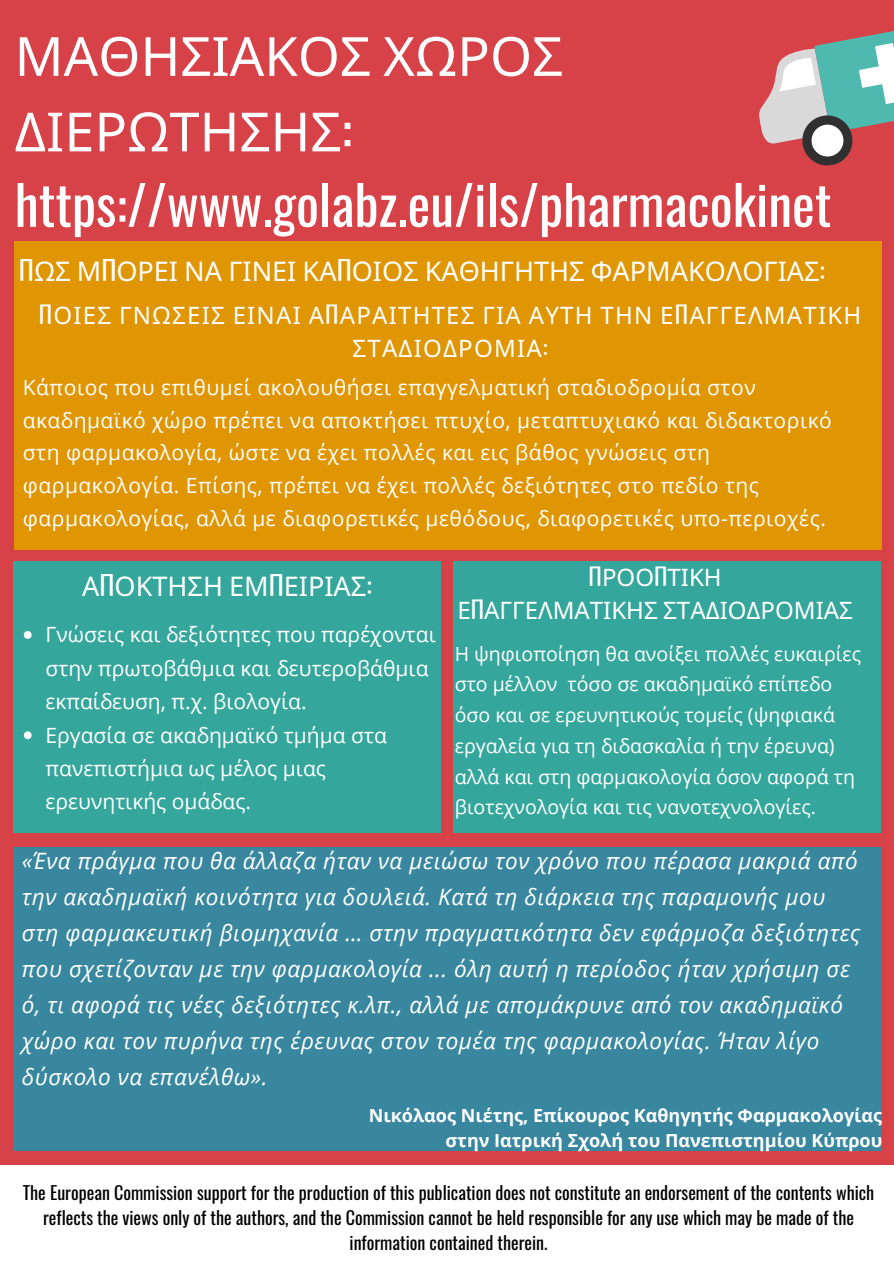
<style>
.page{position:relative;width:894px;height:1264px;background:#fff}
.page>*{position:absolute;margin:0;border:0;box-sizing:border-box;transform-origin:0 0}
.t1{font:54px/75.4px "Oswald";color:#fff}
.t2{font:54px/75.4px "Noto Sans";color:#fff}
.t3{font:27px "Noto Sans";color:#fff}
.t4{font:24px/32.7px "Noto Sans";letter-spacing:.05em;color:#fff;text-align:center}
.t5{font:24px/32.7px "Noto Sans";color:#fff;text-align:center}
.t6{font:italic 22.5px/36px "Open Sans";letter-spacing:.025em;color:#fff}
.t7{font:21px/32.7px "Open Sans";letter-spacing:.025em;color:#fff}
.t8{font:21px/33.5px "Open Sans";color:#fff}
.t9{font:19.5px/30.8px "Open Sans";color:#fff}
.t10{font:18px/24.8px "Oswald";color:#000;text-align:center}
.t11{font:700 18px/24.8px "Open Sans";color:#fff;text-align:right}
.s1{font-family:"Oswald"}
</style>
<div class="page">
<div style="left:0;top:0;width:893px;height:1263px;background:#d74249"></div>
<div style="left:0;top:1165px;width:893px;height:98px;background:#fff"></div>
<div style="left:15px;top:241px;width:867px;height:308px;background:#df9602"></div>
<div style="left:13px;top:847px;width:867px;height:303px;background:#38879f"></div>
<div style="left:13px;top:561px;width:427px;height:272px;background:#35a69c"></div>
<div style="left:453px;top:561px;width:427px;height:272px;background:#35a69c"></div>
<svg style="left:24px;top:631px;width:8px;height:8px"></svg>
<svg style="left:24px;top:731px;width:8px;height:8px"></svg>
<svg style="left:759px;top:31px;width:134px;height:135px"></svg>
<h1 class="t2" style="left:15px;top:17px;width:549px">ΜΑΘΗΣΙΑΚΟΣ ΧΩΡΟΣ<br>ΔΙΕΡΩΤΗΣΗΣ<span class="s1">:</span></h1>
<h1 class="t1" style="left:15px;top:165px;width:818px">https://www.golabz.eu/ils/pharmacokinet ics</h1>
<p class="t3" style="left:19px;top:252px;width:807px"><span class="s1">Π</span>ΩΣ Μ<span class="s1">Π</span>ΟΡΕΙ ΝΑ ΓΙΝΕΙ ΚΑ<span class="s1">Π</span>ΟΙΟΣ ΚΑΘΗΓΗΤΗΣ ΦΑΡΜΑΚΟΛΟΓΙΑΣ<span class="s1">:</span></p>
<p class="t4" style="left:39px;top:298px;width:823px"><span class="s1">Π</span>ΟΙΕΣ ΓΝΩΣΕΙΣ ΕΙΝΑΙ Α<span class="s1">Π</span>ΑΡΑΙΤΗΤΕΣ ΓΙΑ ΑΥΤΗ ΤΗΝ Ε<span class="s1">Π</span>ΑΓΓΕΛΜΑΤΙΚΗ<br>ΣΤΑΔΙΟΔΡΟΜΙΑ<span class="s1">:</span></p>
<p class="t7" style="left:23px;top:370px;width:810px">Κάποιος που επιθυμεί ακολουθήσει επαγγελματική σταδιοδρομία στον ακαδημαϊκό χώρο πρέπει να αποκτήσει πτυχίο, μεταπτυχιακό και διδακτορικό στη φαρμακολογία, ώστε να έχει πολλές και εις βάθος γνώσεις στη φαρμακολογία. Επίσης, πρέπει να έχει πολλές δεξιότητες στο πεδίο της φαρμακολογίας, αλλά με διαφορετικές μεθόδους, διαφορετικές υπο-περιοχές.</p>
<p class="t3" style="left:82px;top:567px;width:291px">Α<span class="s1">Π</span>ΟΚΤΗΣΗ ΕΜ<span class="s1">Π</span>ΕΙΡΙΑΣ<span class="s1">:</span></p>
<p class="t5" style="left:457px;top:560px;width:397px"><span class="s1">Π</span>ΡΟΟ<span class="s1">Π</span>ΤΙΚΗ<br>Ε<span class="s1">Π</span>ΑΓΓΕΛΜΑΤΙΚΗΣ ΣΤΑΔΙΟΔΡΟΜΙΑΣ</p>
<p class="t8" style="left:46px;top:617px;width:391px">Γνώσεις και δεξιότητες που παρέχονται στην πρωτοβάθμια και δευτεροβάθμια εκπαίδευση, π.χ. βιολογία.<br>Εργασία σε ακαδημαϊκό τμήμα στα πανεπιστήμια ως μέλος μιας ερευνητικής ομάδας.</p>
<p class="t9" style="left:454px;top:637px;width:408px">Η ψηφιοποίηση θα ανοίξει πολλές ευκαιρίες στο μέλλον τόσο σε ακαδημαϊκό επίπεδο όσο και σε ερευνητικούς τομείς (ψηφιακά εργαλεία για τη διδασκαλία ή την έρευνα) αλλά και στη φαρμακολογία όσον αφορά τη βιοτεχνολογία και τις νανοτεχνολογίες.</p>
<p class="t6" style="left:22px;top:841px;width:839px">«Ένα πράγμα που θα άλλαζα ήταν να μειώσω τον χρόνο που πέρασα μακριά από την ακαδημαϊκή κοινότητα για δουλειά. Κατά τη διάρκεια της παραμονής μου στη φαρμακευτική βιομηχανία … στην πραγματικότητα δεν εφάρμοζα δεξιότητες που σχετίζονταν με την φαρμακολογία ... όλη αυτή η περίοδος ήταν χρήσιμη σε ό, τι αφορά τις νέες δεξιότητες κ.λπ., αλλά με απομάκρυνε από τον ακαδημαϊκό χώρο και τον πυρήνα της έρευνας στον τομέα της φαρμακολογίας. Ήταν λίγο δύσκολο να επανέλθω».</p>
<p class="t11" style="left:369px;top:1102px;width:515px">Νικόλαος Νιέτης, Επίκουρος Καθηγητής Φαρμακολογίας στην Ιατρική Σχολή του Πανεπιστημίου Κύπρου</p>
<p class="t10" style="left:23px;top:1179px;width:852px">The European Commission support for the production of this publication does not constitute an endorsement of the contents which reflects the views only of the authors, and the Commission cannot be held responsible for any use which may be made of the information contained therein.</p>
</div>
